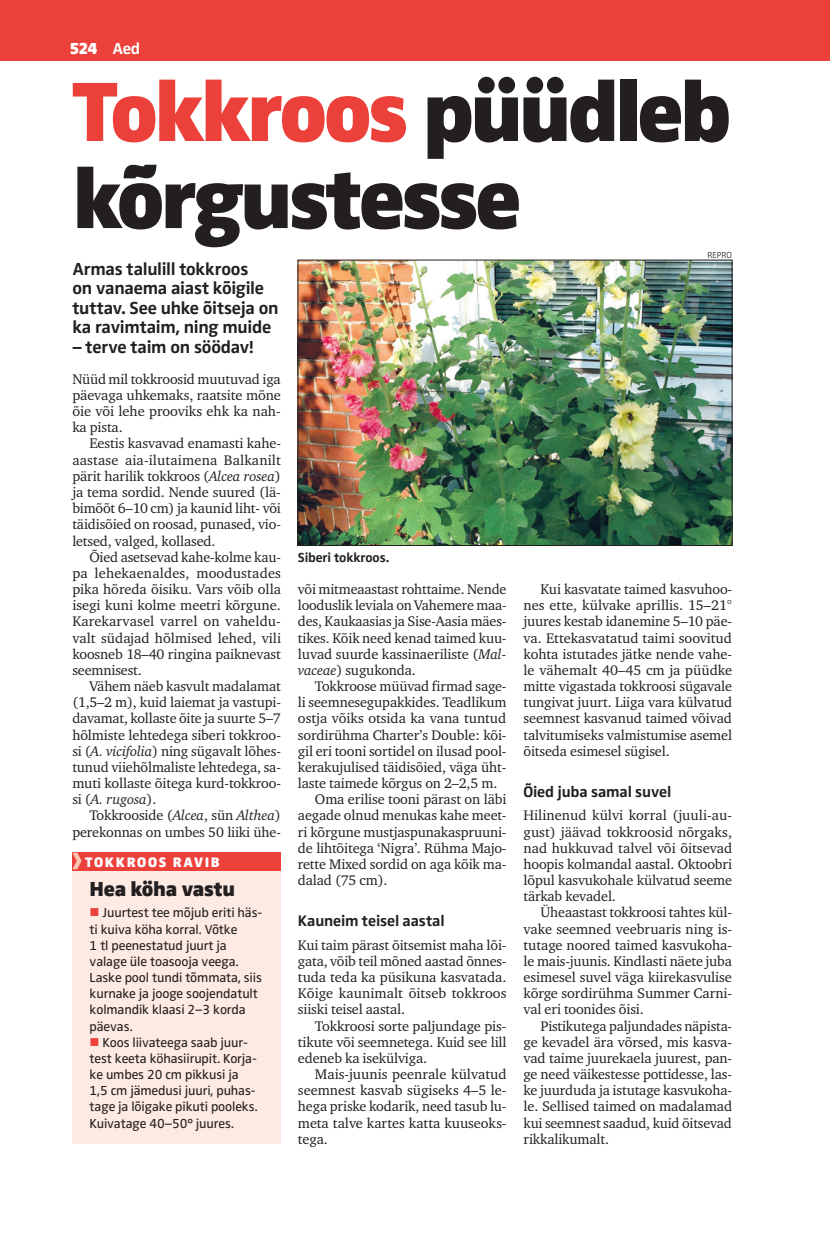
<style>
.page{position:relative;width:830px;height:1234px;background:#fff}
.page>*{position:absolute;margin:0;border:0;box-sizing:border-box;transform-origin:0 0}
.t1{font:900 87px/87px "Zwo Pro";letter-spacing:-.045em;color:#231f20}
.t2{font:900 21px "Zwo Pro";letter-spacing:-.015em;color:#231f20}
.t3{font:700 18px/19.5px "Zwo Pro";letter-spacing:-.015em;color:#231f20}
.t4{font:900 16.5px "Zwo Pro";color:#fff}
.t5{font:700 15.75px "Zwo Pro";letter-spacing:-.01em;color:#231f20}
.t6{font:14.25px/16.2px "Charter ITC";letter-spacing:-.01em;color:#231f20;text-align:justify}
.t7{font:900 14.25px "Zwo Pro";letter-spacing:.115em;color:#fff}
.t8{font:13.5px/16.2px "Zwo Pro";letter-spacing:-.01em;color:#231f20}
.t9{font:700 13.5px "Zwo Pro";letter-spacing:-.01em;color:#231f20}
.t10{font:300 9px "Zwo Pro";color:#231f20}
.s1{font-weight:700}
.s2{color:#ec413b}
.s3{font-style:italic}
</style>
<div class="page">
<div style="left:0;top:0;width:829px;height:60px;background:#ec413b"></div>
<hr style="left:829px;top:0;width:1px;height:60px;background:#ec413b">
<div style="left:73px;top:870px;width:208px;height:273px;background:#fdeae2"></div>
<div style="left:72px;top:852px;width:209px;height:19px;background:#ec413b"></div>
<svg style="left:72px;top:852px;width:10px;height:17px"></svg>
<img style="left:299px;top:262px;width:431px;height:281px">
<div style="left:297px;top:260px;width:435px;height:285px;border:1px solid #231f20"></div>
<p class="t4" style="left:70px;top:39px;width:72px">524 <span class="s1">Aed</span></p>
<h1 class="t1" style="left:72px;top:69px;width:660px"><span class="s2">Tokkroos</span> püüdleb kõrgustesse</h1>
<p class="t3" style="left:72px;top:259px;width:208px">Armas talulill tokkroos<br>on vanaema aiast kõigile tuttav. See uhke õitseja on ka ravimtaim, ning muide</p>
<p class="t3" style="left:72px;top:337px;width:183px">– terve taim on söödav!</p>
<p class="t6" style="left:72px;top:371px;width:210px">Nüüd mil tokkroosid muutuvad iga päevaga uhkemaks, raatsite mõne õie või lehe prooviks ehk ka nah&shy;ka pista.</p>
<p class="t6" style="left:72px;top:435px;width:210px;text-indent:17px">Eestis kasvavad enamasti kahe&shy;aastase aia-ilutaimena Balkanilt pärit harilik tokkroos (<span class="s3">Alcea rosea</span>) ja tema sordid. Nende suured (lä&shy;bimõõt 6–10 cm) ja kaunid liht- või täidisõied on roosad, punased, vio&shy;letsed, valged, kollased.</p>
<p class="t6" style="left:72px;top:548px;width:210px;text-indent:17px">Õied asetsevad kahe-kolme kau&shy;pa lehekaenaldes, moodustades pika hõreda õisiku. Vars võib olla isegi kuni kolme meetri kõrgune.<br>Karekarvasel varrel on vaheldu&shy;valt südajad hõlmised lehed, vili koosneb 18–40 ringina paiknevast seemnisest.</p>
<p class="t6" style="left:72px;top:678px;width:210px;text-indent:17px">Vähem näeb kasvult madalamat (1,5–2 m), kuid laiemat ja vastupi&shy;davamat, kollaste õite ja suurte 5–7 hõlmiste lehtedega siberi tokkroo&shy;si (<span class="s3">A. vicifolia</span>) ning sügavalt lõhes&shy;tunud viiehõlmaliste lehtedega, sa&shy;muti kollaste õitega kurd-tokkroo&shy;si (<span class="s3">A. rugosa</span>).</p>
<p class="t6" style="left:72px;top:807px;width:210px;text-align:right">Tokkrooside (<span class="s3">Alcea</span>, sün <span class="s3">Althea</span>) perekonnas on umbes 50 liiki ühe-</p>
<p class="t7" style="left:85px;top:853px;width:136px">TOKKROOS RAVIB</p>
<h2 class="t2" style="left:90px;top:876px;width:147px">Hea köha vastu</h2>
<p class="t8" style="left:90px;top:904px;width:174px"><span class="s2">■</span> Juurtest tee mõjub eriti häs&shy;ti kuiva köha korral. Võtke<br>1 tl peenestatud juurt ja valage üle toasooja veega.<br>Laske pool tundi tõmmata, siis kurnake ja jooge soojendatult kolmandik klaasi 2–3 korda päevas.</p>
<p class="t8" style="left:90px;top:1034px;width:169px"><span class="s2">■</span> Koos liivateega saab juur&shy;test keeta köhasiirupit. Korja&shy;ke umbes 20 cm pikkusi ja<br>1,5 cm jämedusi juuri, puhas&shy;tage ja lõigake pikuti pooleks.<br>Kuivatage 40–50° juures.</p>
<p class="t10" style="left:707px;top:249px;width:26px">REPRO</p>
<p class="t9" style="left:298px;top:549px;width:93px">Siberi tokkroos.</p>
<p class="t6" style="left:298px;top:581px;width:210px">või mitmeaastast rohttaime. Nende looduslik leviala on Vahemere maa&shy;des, Kaukaasias ja Sise-Aasia mäes&shy;tikes. Kõik need kenad taimed kuu&shy;luvad suurde kassinaeriliste (<span class="s3">Mal&shy;vaceae</span>) sugukonda.</p>
<p class="t6" style="left:315px;top:678px;width:193px">Tokkroose müüvad firmad sage-</p>
<p class="t6" style="left:298px;top:694px;width:210px">li seemnesegupakkides. Teadlikum</p>
<p class="t6" style="left:298px;top:710px;width:210px">ostja võiks otsida ka vana tuntud</p>
<p class="t6" style="left:298px;top:726px;width:210px">sordirühma Charter’s Double: kõi-</p>
<p class="t6" style="left:298px;top:742px;width:210px">gil eri tooni sortidel on ilusad pool-</p>
<p class="t6" style="left:298px;top:758px;width:210px">kerakujulised täidisõied, väga üht-</p>
<p class="t6" style="left:298px;top:774px;width:201px">laste taimede kõrgus on 2–2,5 m.</p>
<p class="t6" style="left:315px;top:791px;width:193px">Oma erilise tooni pärast on läbi</p>
<p class="t6" style="left:298px;top:807px;width:210px">aegade olnud menukas kahe meet-</p>
<p class="t6" style="left:298px;top:823px;width:210px">ri kõrgune mustjaspunakaspruuni-</p>
<p class="t6" style="left:298px;top:839px;width:210px">de lihtõitega ‘Nigra’. Rühma Majo-</p>
<p class="t6" style="left:298px;top:855px;width:210px">rette Mixed sordid on aga kõik ma-</p>
<p class="t6" style="left:298px;top:871px;width:91px">dalad (75 cm).</p>
<p class="t5" style="left:298px;top:911px;width:148px">Kauneim teisel aastal</p>
<p class="t6" style="left:298px;top:936px;width:210px">Kui taim pärast õitsemist maha lõi&shy;gata, võib teil mõned aastad õnnes&shy;tuda teda ka püsikuna kasvatada.<br>Kõige kaunimalt õitseb tokkroos siiski teisel aastal.</p>
<p class="t6" style="left:298px;top:1017px;width:210px;text-indent:17px">Tokkroosi sorte paljundage pis&shy;tikute või seemnetega. Kuid see lill edeneb ka isekülviga.</p>
<p class="t6" style="left:298px;top:1065px;width:210px;text-indent:17px">Mais-juunis peenrale külvatud seemnest kasvab sügiseks 4–5 le&shy;hega priske kodarik, need tasub lu&shy;meta talve kartes katta kuuseoks&shy;tega.</p>
<p class="t6" style="left:523px;top:581px;width:210px;text-indent:17px">Kui kasvatate taimed kasvuhoo&shy;nes ette, külvake aprillis. 15–21° juures kestab idanemine 5–10 päe&shy;va. Ettekasvatatud taimi soovitud kohta istutades jätke nende vahe&shy;le vähemalt 40–45 cm ja püüdke mitte vigastada tokkroosi sügavale tungivat juurt. Liiga vara külvatud seemnest kasvanud taimed võivad talvitumiseks valmistumise asemel õitseda esimesel sügisel.</p>
<p class="t5" style="left:523px;top:782px;width:149px">Õied juba samal suvel</p>
<p class="t6" style="left:523px;top:807px;width:210px">Hilinenud külvi korral (juuli-au&shy;gust) jäävad tokkroosid nõrgaks, nad hukkuvad talvel või õitsevad hoopis kolmandal aastal. Oktoobri lõpul kasvukohale külvatud seeme tärkab kevadel.</p>
<p class="t6" style="left:523px;top:904px;width:210px;text-indent:17px">Üheaastast tokkroosi tahtes kül&shy;vake seemned veebruaris ning is&shy;tutage noored taimed kasvukoha&shy;le mais-juunis. Kindlasti näete juba esimesel suvel väga kiirekasvulise kõrge sordirühma Summer Carni&shy;val eri toonides õisi.</p>
<p class="t6" style="left:523px;top:1017px;width:210px;text-indent:17px">Pistikutega paljundades näpista&shy;ge kevadel ära võrsed, mis kasva&shy;vad taime juurekaela juurest, pan&shy;ge need väikestesse pottidesse, las&shy;ke juurduda ja istutage kasvukoha&shy;le. Sellised taimed on madalamad kui seemnest saadud, kuid õitsevad rikkalikumalt.</p>
</div>
